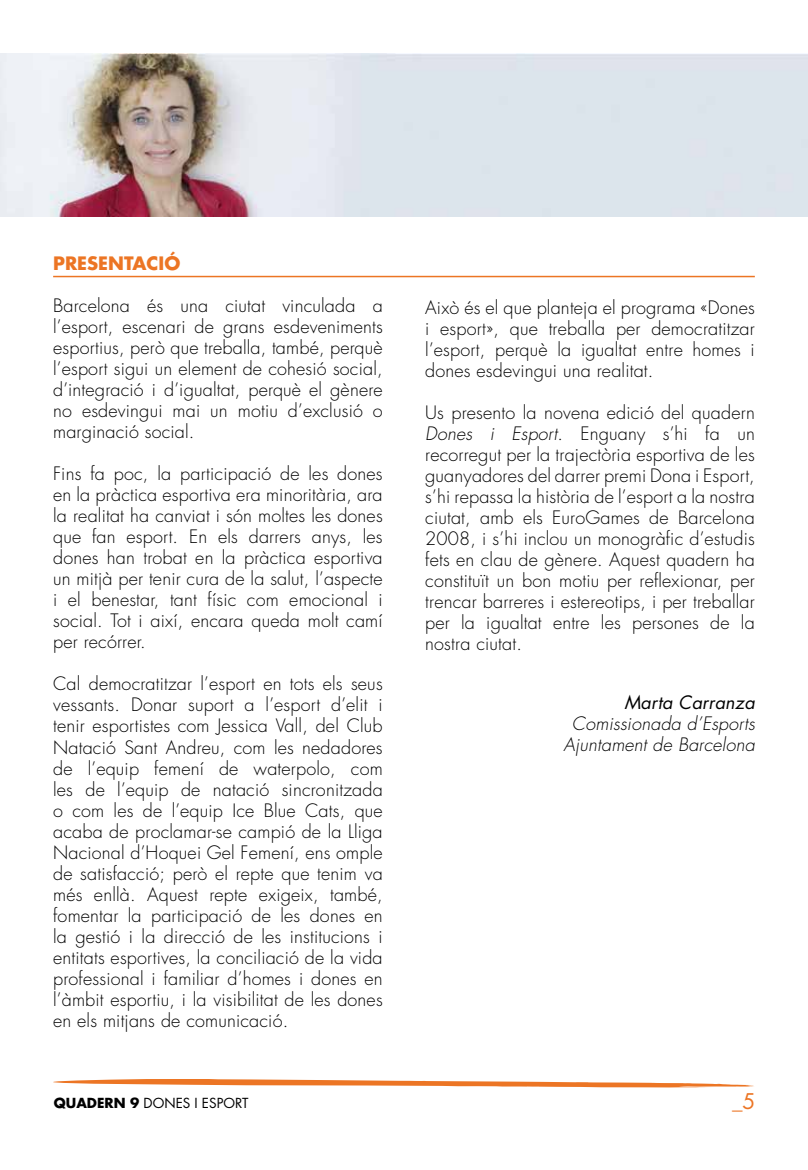
<style>
.page{position:relative;width:808px;height:1170px;background:#fff}
.page>*{position:absolute;margin:0;border:0;box-sizing:border-box;transform-origin:0 0}
.t1{font:21px "Futura Std";color:#ec7524}
.t2{font:300 18px/21px "Futura Std";letter-spacing:.01em;color:#000;text-align:justify}
.t3{font:italic 300 18px/21px "Futura Std";letter-spacing:.01em;color:#000;text-align:center}
.t4{font:italic 18px "Futura Std";letter-spacing:.01em;color:#000}
.t5{font:700 18px "Futura Std";color:#ec7524}
.t6{font:13.5px "Futura Std";color:#000}
.s1{font-style:italic}
.s2{font-weight:700}
</style>
<div class="page">
<svg style="left:53px;top:1079px;width:701px;height:8px"></svg>
<img style="left:0;top:53px;width:808px;height:164px">
<hr style="left:53px;top:276px;width:702px;height:1px;background:#ec7524">
<p class="t5" style="left:53px;top:251px;width:129px">PRESENTACIÓ</p>
<p class="t2" style="left:53px;top:295px;width:331px">Barcelona és una ciutat vinculada a l’esport, escenari de grans esdeveniments esportius, però que treballa, també, perquè l’esport sigui un element de cohesió social, d’integració i d’igualtat, perquè el gènere no esdevingui mai un motiu d’exclusió o marginació social.</p>
<p class="t2" style="left:53px;top:463px;width:331px">Fins fa poc, la participació de les dones en la pràctica esportiva era minoritària, ara la realitat ha canviat i són moltes les dones que fan esport. En els darrers anys, les dones han trobat en la pràctica esportiva un mitjà per tenir cura de la salut, l’aspecte i el benestar, tant físic com emocional i social. Tot i així, encara queda molt camí per recórrer.</p>
<p class="t2" style="left:53px;top:674px;width:331px">Cal democratitzar l’esport en tots els seus vessants. Donar suport a l’esport d’elit i tenir esportistes com Jessica Vall, del Club Natació Sant Andreu, com les nedadores de l’equip femení de waterpolo, com les de l’equip de natació sincronitzada o com les de l’equip Ice Blue Cats, que acaba de proclamar-se campió de la Lliga Nacional d’Hoquei Gel Femení, ens omple de satisfacció; però el repte que tenim va més enllà. Aquest repte exigeix, també, fomentar la participació de les dones en la gestió i la direcció de les institucions i entitats esportives, la conciliació de la vida professional i familiar d’homes i dones en l’àmbit esportiu, i la visibilitat de les dones en els mitjans de comunicació.</p>
<p class="t2" style="left:425px;top:297px;width:331px">Això és el que planteja el programa «Dones i esport», que treballa per democratitzar l’esport, perquè la igualtat entre homes i dones esdevingui una realitat.</p>
<p class="t2" style="left:425px;top:402px;width:331px">Us presento la novena edició del quadern <span class="s1">Dones i Esport</span>. Enguany s’hi fa un recorregut per la trajectòria esportiva de les guanyadores del darrer premi Dona i Esport, s’hi repassa la història de l’esport a la nostra ciutat, amb els EuroGames de Barcelona 2008, i s’hi inclou un monogràfic d’estudis fets en clau de gènere. Aquest quadern ha constituït un bon motiu per reflexionar, per trencar barreres i estereotips, i per treballar per la igualtat entre les persones de la nostra ciutat.</p>
<p class="t4" style="left:624px;top:690px;width:132px">Marta Carranza</p>
<p class="t3" style="left:563px;top:713px;width:193px">Comissionada d’Esports<br>Ajuntament de Barcelona</p>
<p class="t6" style="left:54px;top:1094px;width:196px"><span class="s2">QUADERN 9</span> DONES I ESPORT</p>
<p class="t1" style="left:732px;top:1087px;width:25px">_5</p>
</div>
